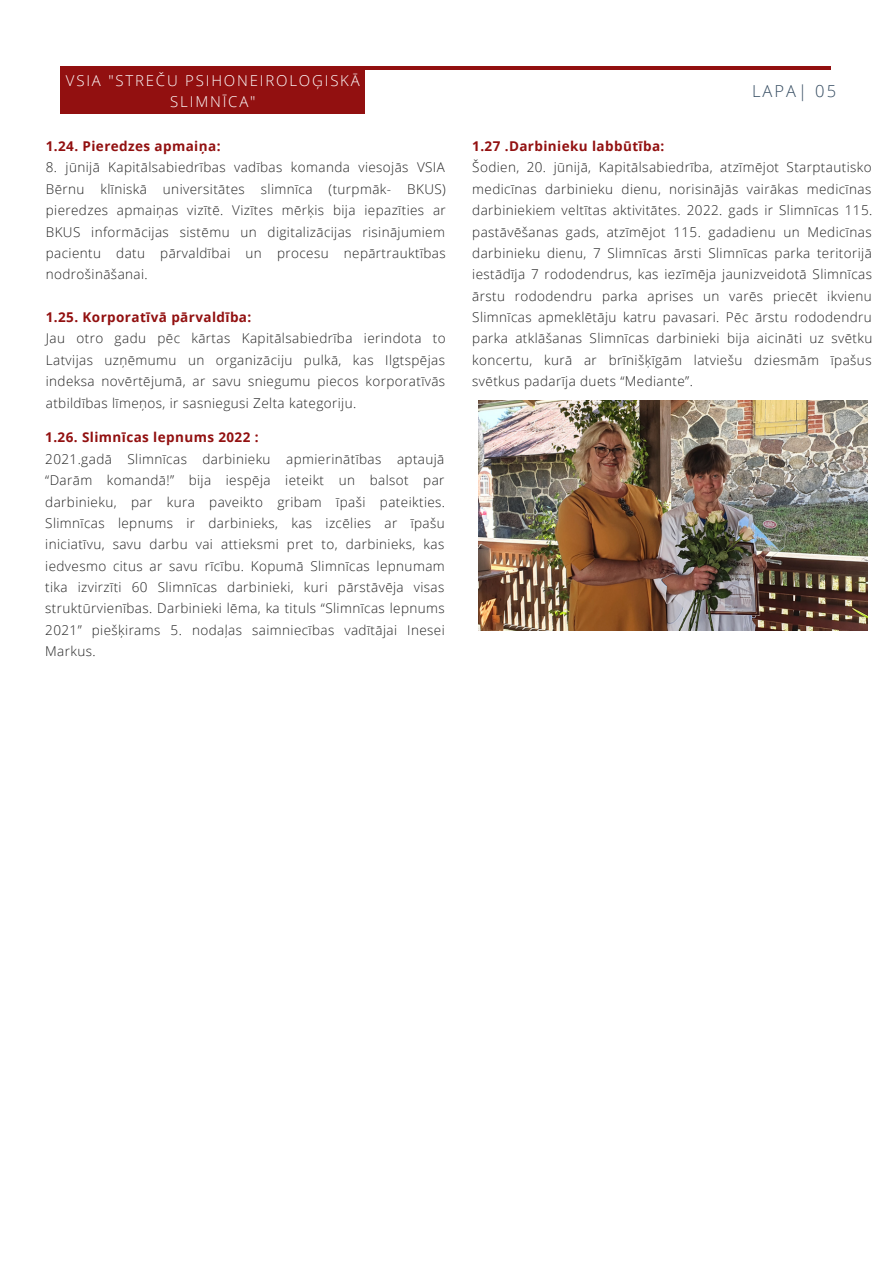
<style>
.page{position:relative;width:893px;height:1264px;background:#fff}
.page>*{position:absolute;margin:0;border:0;box-sizing:border-box;transform-origin:0 0}
.t1{font:300 16.5px "Open Sans";letter-spacing:.12em;color:#364d62}
.t2{font:300 15px/20.4px "Open Sans";letter-spacing:.12em;color:#fff;text-align:center}
.t3{font:300 13.5px/21.3px "Open Sans";letter-spacing:.03em;color:#222;text-align:justify}
.t4{font:700 13.5px "Open Sans";letter-spacing:.03em;color:#921010}
</style>
<div class="page">
<hr style="left:60px;top:66px;width:770px;height:4px;background:#921010">
<div style="left:60px;top:66px;width:305px;height:47px;background:#921010"></div>
<img style="left:478px;top:400px;width:389px;height:231px">
<p class="t2" style="left:66px;top:70px;width:295px">VSIA "STREČU PSIHONEIROLOĢISKĀ<br>SLIMNĪCA"</p>
<p class="t4" style="left:46px;top:137px;width:176px">1.24. Pieredzes apmaiņa:</p>
<p class="t3" style="left:46px;top:157px;width:401px">8. jūnijā Kapitālsabiedrības vadības komanda viesojās VSIA Bērnu klīniskā universitātes slimnīca (turpmāk- BKUS) pieredzes apmaiņas vizītē. Vizītes mērķis bija iepazīties ar BKUS informācijas sistēmu un digitalizācijas risinājumiem pacientu datu pārvaldībai un procesu nepārtrauktības nodrošināšanai.</p>
<p class="t4" style="left:46px;top:307px;width:207px">1.25. Korporatīvā pārvaldība:</p>
<p class="t3" style="left:46px;top:327px;width:401px">Jau otro gadu pēc kārtas Kapitālsabiedrība ierindota to Latvijas uzņēmumu un organizāciju pulkā, kas Ilgtspējas indeksa novērtējumā, ar savu sniegumu piecos korporatīvās atbildības līmeņos, ir sasniegusi Zelta kategoriju.</p>
<p class="t4" style="left:45px;top:428px;width:215px">1.26. Slimnīcas lepnums 2022 :</p>
<p class="t3" style="left:45px;top:448px;width:401px">2021.gadā Slimnīcas darbinieku apmierinātības aptaujā “Darām komandā!” bija iespēja ieteikt un balsot par darbinieku, par kura paveikto gribam īpaši pateikties.<br>Slimnīcas lepnums ir darbinieks, kas izcēlies ar īpašu iniciatīvu, savu darbu vai attieksmi pret to, darbinieks, kas iedvesmo citus ar savu rīcību. Kopumā Slimnīcas lepnumam tika izvirzīti 60 Slimnīcas darbinieki, kuri pārstāvēja visas struktūrvienības. Darbinieki lēma, ka tituls “Slimnīcas lepnums 2021” piešķirams 5. nodaļas saimniecības vadītājai Inesei Markus.</p>
<p class="t1" style="left:752px;top:80px;width:85px">LAPA| 05</p>
<p class="t4" style="left:472px;top:137px;width:194px">1.27 .Darbinieku labbūtība:</p>
<p class="t3" style="left:472px;top:157px;width:401px">Šodien, 20. jūnijā, Kapitālsabiedrība, atzīmējot Starptautisko medicīnas darbinieku dienu, norisinājās vairākas medicīnas darbiniekiem veltītas aktivitātes. 2022. gads ir Slimnīcas 115. pastāvēšanas gads, atzīmējot 115. gadadienu un Medicīnas darbinieku dienu, 7 Slimnīcas ārsti Slimnīcas parka teritorijā iestādīja 7 rododendrus, kas iezīmēja jaunizveidotā Slimnīcas ārstu rododendru parka aprises un varēs priecēt ikvienu Slimnīcas apmeklētāju katru pavasari. Pēc ārstu rododendru parka atklāšanas Slimnīcas darbinieki bija aicināti uz svētku koncertu, kurā ar brīnišķīgām latviešu dziesmām īpašus svētkus padarīja duets “Mediante”.</p>
</div>
